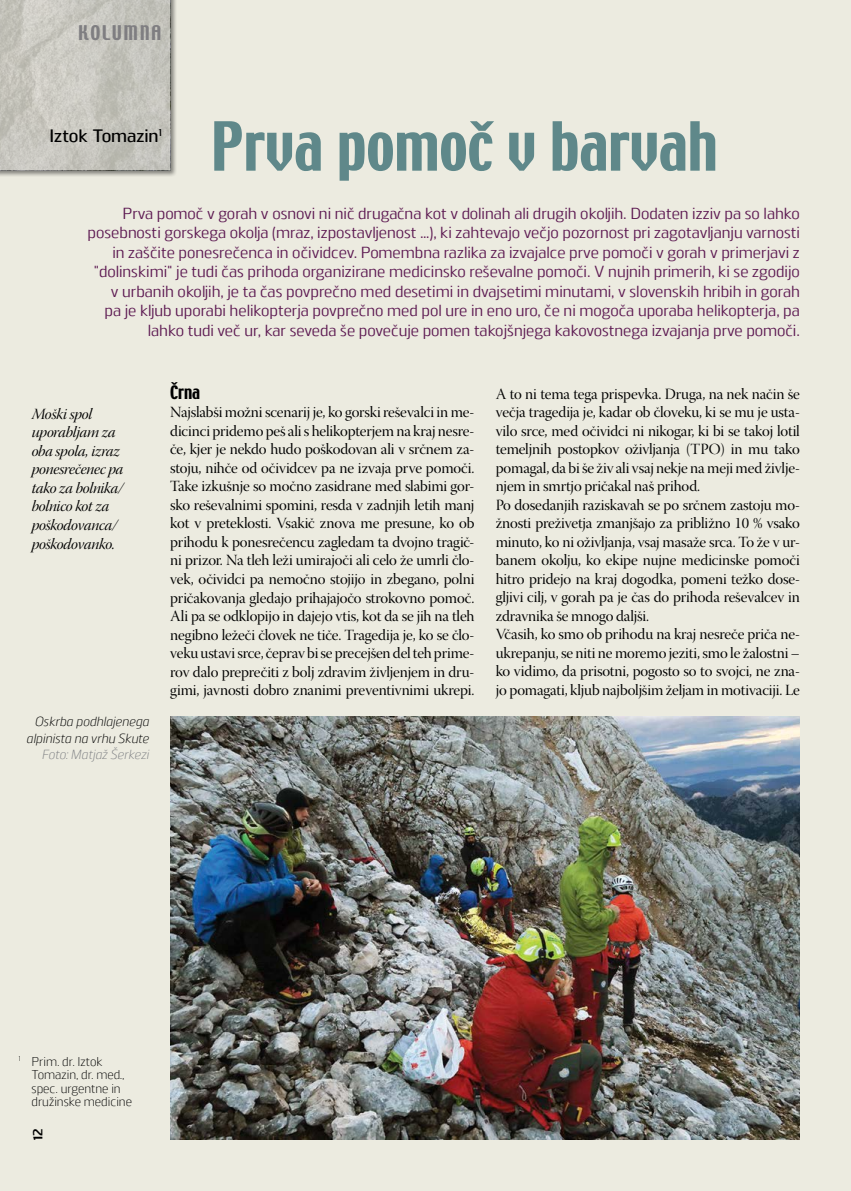
<style>
.page{position:relative;width:851px;height:1191px;background:#fff}
.page>*{position:absolute;margin:0;border:0;box-sizing:border-box;transform-origin:0 0}
.t1{font:60px "Techno";color:#5f888a}
.t2{font:500 18px "Juhl";color:#000}
.t3{font:18px "Techno";letter-spacing:.09em;color:#7f7e81}
.t4{font:16.5px "Techno";color:#000}
.t5{font:16.05px/19.5px "Juhl";color:#5d1a52;text-align:right}
.t6{font:15.45px/18.5px "Warnock Pro Disp";letter-spacing:-.01em;color:#000}
.t7{font:15.45px/18.5px "Warnock Pro It Disp";letter-spacing:-.015em;color:#000}
.t8{font:700 13.5px "Juhl";color:#000}
.t9{font:italic 300 13.2px/16.5px "Juhl";color:#000;text-align:right}
.t10{font:italic 300 13.2px "Juhl";color:#808285}
.t11{font:300 12.75px/13.5px "Juhl";color:#000}
</style>
<div class="page">
<div style="left:0;top:0;width:850px;height:1191px;background:#ecebe0"></div>
<div style="left:0;top:0;width:177px;height:177px;background:#000;opacity:.5"></div>
<svg style="left:0;top:0;width:170px;height:170px;background:#c6c5be"></svg>
<img style="left:170px;top:716px;width:629px;height:423px">
<p class="t3" style="left:78px;top:21px;width:85px">KOLUMNA</p>
<p class="t2" style="left:49px;top:123px;width:114px">Iztok Tomazin<sup>1</sup></p>
<h1 class="t1" style="left:210px;top:106px;width:508px">Prva pomoč v barvah</h1>
<p class="t5" style="left:88px;top:202px;width:713px">Prva pomoč v gorah v osnovi ni nič drugačna kot v dolinah ali drugih okoljih. Dodaten izziv pa so lahko posebnosti gorskega okolja (mraz, izpostavljenost …), ki zahtevajo večjo pozornost pri zagotavljanju varnosti in zaščite ponesrečenca in očividcev. Pomembna razlika za izvajalce prve pomoči v gorah v primerjavi z "dolinskimi" je tudi čas prihoda organizirane medicinsko reševalne pomoči. V nujnih primerih, ki se zgodijo v urbanih okoljih, je ta čas povprečno med desetimi in dvajsetimi minutami, v slovenskih hribih in gorah<br>pa je kljub uporabi helikopterja povprečno med pol ure in eno uro, če ni mogoča uporaba helikopterja, pa lahko tudi več ur, kar seveda še povečuje pomen takojšnjega kakovostnega izvajanja prve pomoči.</p>
<p class="t7" style="left:32px;top:406px;width:93px">Moški spol uporabljam za oba spola, izraz ponesrečenec pa tako za bolnika/ bolnico kot za poškodovanca/ poškodovanko.</p>
<p class="t9" style="left:26px;top:712px;width:124px">Oskrba podhlajenega alpinista na vrhu Skute</p>
<p class="t10" style="left:41px;top:745px;width:109px">Foto: Matjaž Šerkezi</p>
<p class="t4" style="left:170px;top:381px;width:32px">Črna</p>
<p class="t6" style="left:170px;top:405px;width:306px">Najslabši možni scenarij je, ko gorski reševalci in me&shy;dicinci pridemo peš ali s helikopterjem na kraj nesre&shy;če, kjer je nekdo hudo poškodovan ali v srčnem za&shy;stoju, nihče od očividcev pa ne izvaja prve pomoči.<br>Take izkušnje so močno zasidrane med slabimi gor&shy;sko reševalnimi spomini, resda v zadnjih letih manj kot v preteklosti. Vsakič znova me presune, ko ob prihodu k ponesrečencu zagledam ta dvojno tragič&shy;ni prizor. Na tleh leži umirajoči ali celo že umrli člo&shy;vek, očividci pa nemočno stojijo in zbegano, polni pričakovanja gledajo prihajajočo strokovno pomoč.<br>Ali pa se odklopijo in dajejo vtis, kot da se jih na tleh negibno ležeči človek ne tiče. Tragedija je, ko se člo&shy;veku ustavi srce, čeprav bi se precejšen del teh prime&shy;rov dalo preprečiti z bolj zdravim življenjem in dru&shy;gimi, javnosti dobro znanimi preventivnimi ukrepi.</p>
<p class="t6" style="left:495px;top:386px;width:306px">A to ni tema tega prispevka. Druga, na nek način še večja tragedija je, kadar ob človeku, ki se mu je usta&shy;vilo srce, med očividci ni nikogar, ki bi se takoj lotil temeljnih postopkov oživljanja (TPO) in mu tako pomagal, da bi še živ ali vsaj nekje na meji med življe&shy;njem in smrtjo pričakal naš prihod.<br>Po dosedanjih raziskavah se po srčnem zastoju mo&shy;žnosti preživetja zmanjšajo za približno 10 % vsako minuto, ko ni oživljanja, vsaj masaže srca. To že v ur&shy;banem okolju, ko ekipe nujne medicinske pomoči hitro pridejo na kraj dogodka, pomeni težko dose&shy;gljivi cilj, v gorah pa je čas do prihoda reševalcev in zdravnika še mnogo daljši.<br>Včasih, ko smo ob prihodu na kraj nesreče priča ne&shy;ukrepanju, se niti ne moremo jeziti, smo le žalostni – ko vidimo, da prisotni, pogosto so to svojci, ne zna&shy;jo pomagati, kljub najboljšim željam in motivaciji. Le</p>
<p class="t11" style="left:32px;top:1053px;width:102px;text-indent:-13px"><sup>1</sup> Prim. dr. Iztok<br>Tomazin, dr. med., spec. urgentne in družinske medicine</p>
<p class="t8" style="left:28px;top:1140px;width:13px;rotate:-90deg">12</p>
</div>
